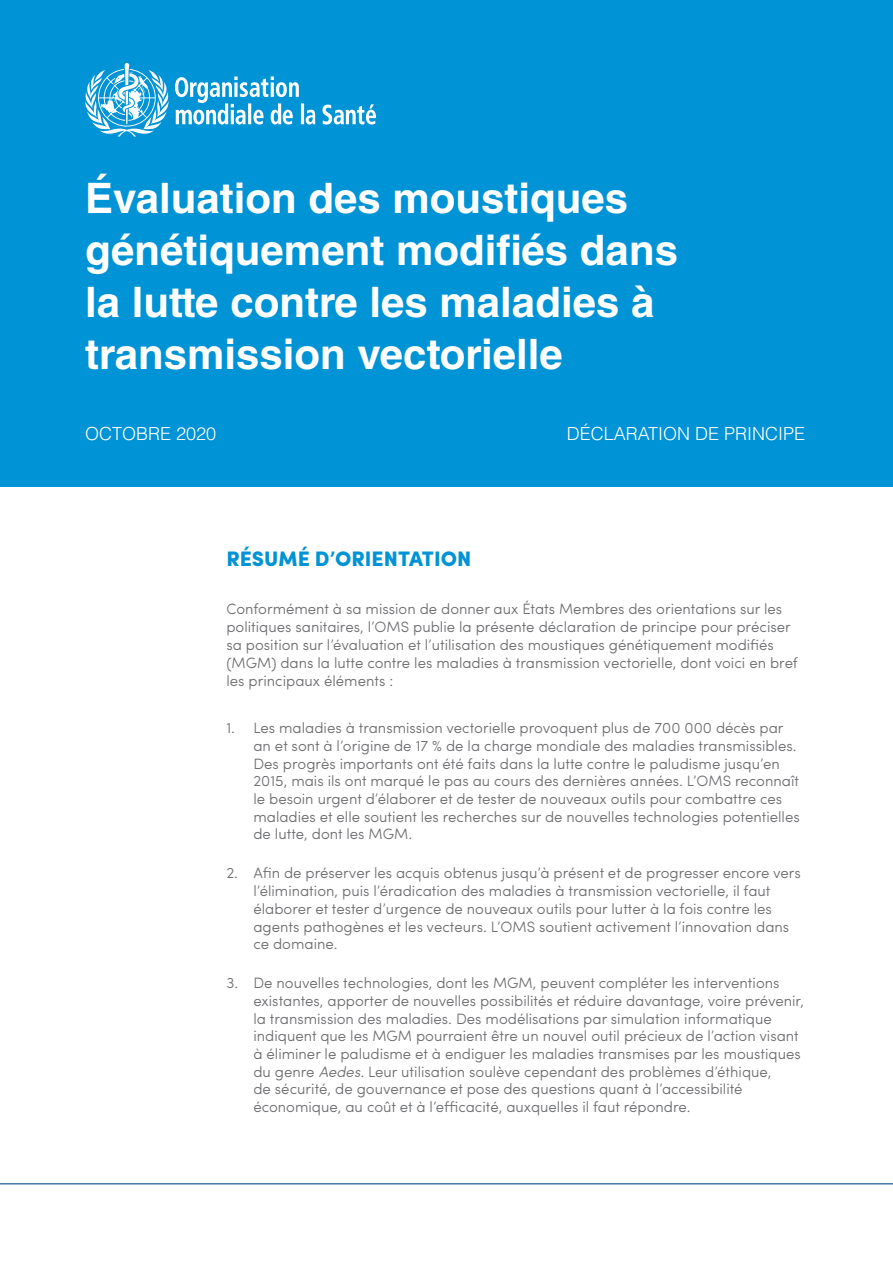
<style>
.page{position:relative;width:893px;height:1263px;background:#fff}
.page>*{position:absolute;margin:0;border:0;box-sizing:border-box;transform-origin:0 0}
.t1{font:700 42px/52.2px "Helvetica LT Std";color:#fff}
.Heading2{font:900 21px "Sofia Pro";color:#0093d5}
.t2{font:300 18px "Helvetica LT Std";color:#fff}
.Body_text{font:300 15px/17.7px "Sofia Pro";color:#6c6d70}
.s1{font-style:italic}
</style>
<div class="page">
<div style="left:0;top:0;width:893px;height:486px;background:#0093d5"></div>
<hr style="left:0;top:1183px;width:893px;height:1px;background:#437aa9">
<svg style="left:85px;top:63px;width:291px;height:74px"></svg>
<p class="t1" style="left:85px;top:171px;width:594px">Évaluation des moustiques génétiquement modifiés dans la lutte contre les maladies à transmission vectorielle</p>
<p class="t2" style="left:85px;top:422px;width:133px">OCTOBRE 2020</p>
<p class="t2" style="left:567px;top:422px;width:240px">DÉCLARATION DE PRINCIPE</p>
<p class="Heading2" style="left:226px;top:542px;width:246px">RÉSUMÉ D’ORIENTATION</p>
<p class="Body_text" style="left:226px;top:598px;width:573px">Conformément à sa mission de donner aux États Membres des orientations sur les politiques sanitaires, l’OMS publie la présente déclaration de principe pour préciser sa position sur l’évaluation et l’utilisation des moustiques génétiquement modifiés (MGM) dans la lutte contre les maladies à transmission vectorielle, dont voici en bref les principaux éléments :</p>
<p class="Body_text" style="left:253px;top:718px;width:548px;text-indent:-27px">1. Les maladies à transmission vectorielle provoquent plus de 700 000 décès par an et sont à l’origine de 17 % de la charge mondiale des maladies transmissibles.<br>Des progrès importants ont été faits dans la lutte contre le paludisme jusqu’en 2015, mais ils ont marqué le pas au cours des dernières années. L’OMS reconnaît le besoin urgent d’élaborer et de tester de nouveaux outils pour combattre ces maladies et elle soutient les recherches sur de nouvelles technologies potentielles de lutte, dont les MGM.</p>
<p class="Body_text" style="left:253px;top:863px;width:549px;text-indent:-27px">2. Afin de préserver les acquis obtenus jusqu’à présent et de progresser encore vers l’élimination, puis l’éradication des maladies à transmission vectorielle, il faut élaborer et tester d’urgence de nouveaux outils pour lutter à la fois contre les agents pathogènes et les vecteurs. L’OMS soutient activement l’innovation dans ce domaine.</p>
<p class="Body_text" style="left:253px;top:973px;width:552px;text-indent:-27px">3. De nouvelles technologies, dont les MGM, peuvent compléter les interventions existantes, apporter de nouvelles possibilités et réduire davantage, voire prévenir, la transmission des maladies. Des modélisations par simulation informatique indiquent que les MGM pourraient être un nouvel outil précieux de l’action visant à éliminer le paludisme et à endiguer les maladies transmises par les moustiques du genre <span class="s1">Aedes</span>. Leur utilisation soulève cependant des problèmes d’éthique,<br>de sécurité, de gouvernance et pose des questions quant à l’accessibilité économique, au coût et à l’efficacité, auxquelles il faut répondre.</p>
</div>
